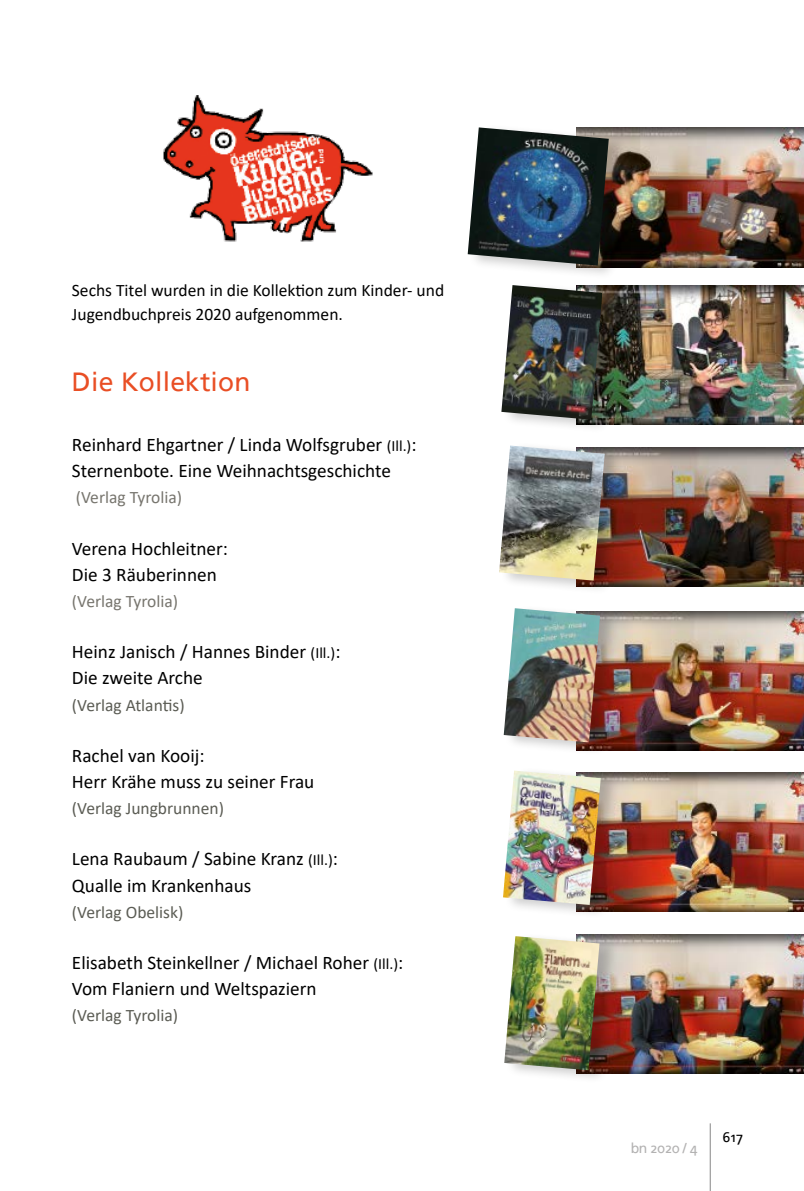
<style>
.page{position:relative;width:804px;height:1191px;background:#fff}
.page>*{position:absolute;margin:0;border:0;box-sizing:border-box;transform-origin:0 0}
.t1{font:26.25px "Frutiger Linotype";letter-spacing:.01em;color:#e94e24}
.t2{font:19.25px/26.2px "Calibri";color:#000}
.t3{font:17.5px/23.6px "Calibri";color:#000}
.t4{font:17.5px "Calibri";color:#5b5c54}
.t5{font:17.5px "Calibri";color:#77756e}
.t6{font:14px "Frutiger Linotype";letter-spacing:-.03em;color:#b3b2b2}
.t7{font:14px "Frutiger Linotype";color:#000}
.s1{font-size:15.75px}
</style>
<div class="page">
<hr style="left:710px;top:1123px;width:1px;height:68px;background:#878787">
<img style="left:627px;top:128px;width:177px;height:139px">
<img style="left:621px;top:285px;width:183px;height:139px">
<img style="left:623px;top:447px;width:181px;height:140px">
<img style="left:618px;top:611px;width:186px;height:139px">
<img style="left:620px;top:772px;width:184px;height:139px">
<img style="left:618px;top:934px;width:186px;height:140px">
<img style="left:163px;top:95px;width:210px;height:147px">
<div style="left:468px;top:123px;width:159px;height:157px;background:#000;opacity:.2"></div>
<img style="left:467px;top:127px;width:142px;height:138px">
<div style="left:502px;top:281px;width:119px;height:152px;background:#000;opacity:.2"></div>
<img style="left:501px;top:285px;width:101px;height:135px">
<div style="left:500px;top:441px;width:123px;height:153px;background:#000;opacity:.2"></div>
<img style="left:499px;top:445px;width:105px;height:135px">
<div style="left:504px;top:604px;width:114px;height:152px;background:#000;opacity:.2"></div>
<img style="left:503px;top:608px;width:97px;height:134px">
<div style="left:504px;top:766px;width:116px;height:153px;background:#000;opacity:.2"></div>
<img style="left:503px;top:770px;width:98px;height:135px">
<div style="left:505px;top:932px;width:113px;height:152px;background:#000;opacity:.2"></div>
<img style="left:504px;top:936px;width:95px;height:134px">
<p class="t3" style="left:72px;top:278px;width:374px">Sechs Titel wurden in die Kollektion zum Kinder- und<br>Jugendbuchpreis 2020 aufgenommen.</p>
<p class="t1" style="left:72px;top:366px;width:180px">Die Kollektion</p>
<p class="t2" style="left:72px;top:431px;width:346px">Reinhard Ehgartner / Linda Wolfsgruber <span class="s1">(Ill.)</span>:<br>Sternenbote. Eine Weihnachtsgeschichte</p>
<p class="t5" style="left:76px;top:485px;width:108px">(Verlag Tyrolia)</p>
<p class="t2" style="left:72px;top:534px;width:158px">Verena Hochleitner:<br>Die 3 Räuberinnen</p>
<p class="t5" style="left:72px;top:589px;width:108px">(Verlag Tyrolia)</p>
<p class="t2" style="left:72px;top:638px;width:270px">Heinz Janisch / Hannes Binder <span class="s1">(Ill.)</span>:<br>Die zweite Arche</p>
<p class="t4" style="left:72px;top:692px;width:114px">(Verlag Atlantis)</p>
<p class="t2" style="left:72px;top:741px;width:244px">Rachel van Kooij:<br>Herr Krähe muss zu seiner Frau</p>
<p class="t4" style="left:72px;top:796px;width:154px">(Verlag Jungbrunnen)</p>
<p class="t2" style="left:72px;top:845px;width:267px">Lena Raubaum / Sabine Kranz <span class="s1">(Ill.)</span>:<br>Qualle im Krankenhaus</p>
<p class="t4" style="left:72px;top:900px;width:113px">(Verlag Obelisk)</p>
<p class="t2" style="left:72px;top:949px;width:333px">Elisabeth Steinkellner / Michael Roher <span class="s1">(Ill.)</span>:<br>Vom Flaniern und Weltspaziern</p>
<p class="t4" style="left:72px;top:1003px;width:108px">(Verlag Tyrolia)</p>
<p class="t6" style="left:631px;top:1139px;width:68px">bn 2020 / 4</p>
<p class="t7" style="left:722px;top:1128px;width:22px">617</p>
</div>
